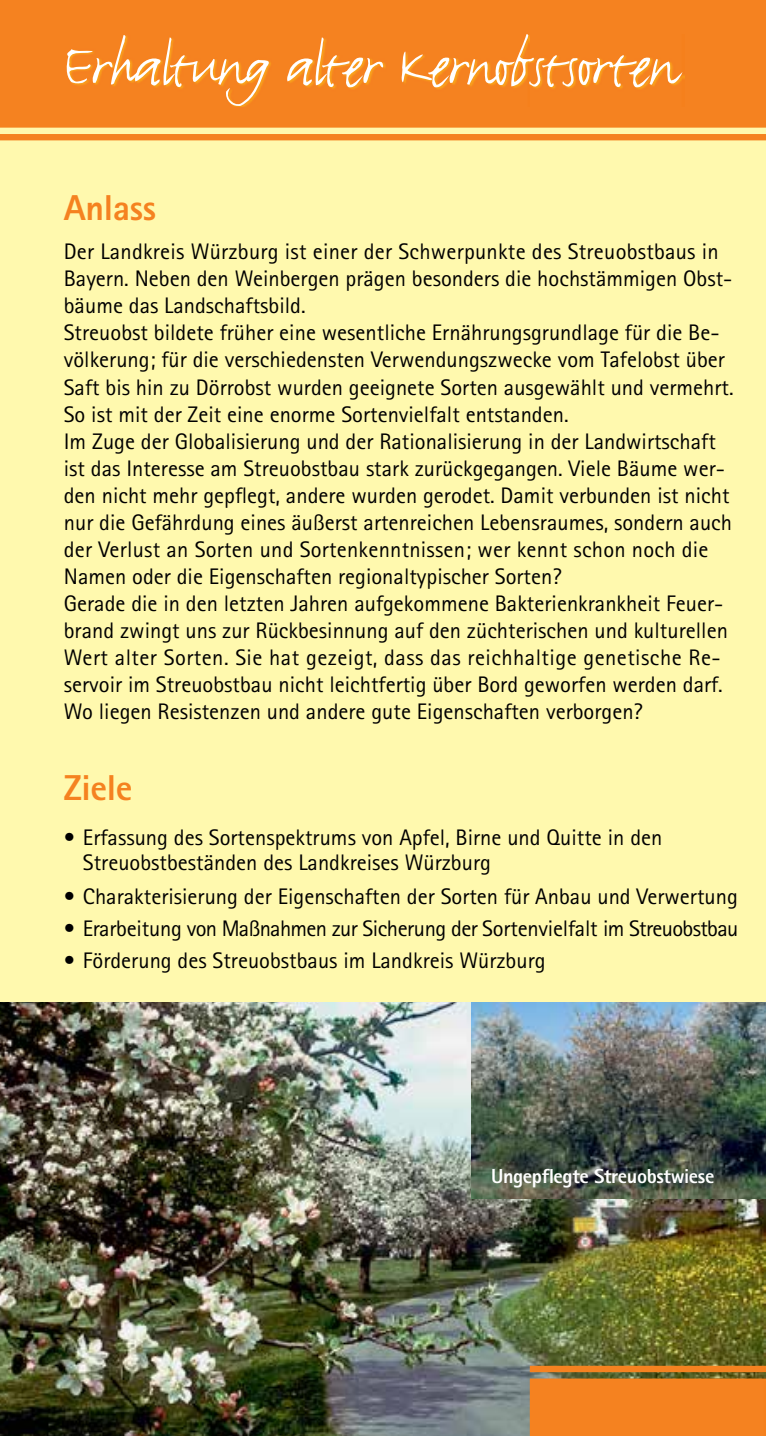
<style>
.page{position:relative;width:766px;height:1436px;background:#fff}
.page>*{position:absolute;margin:0;border:0;box-sizing:border-box;transform-origin:0 0}
.t1{font:67.5px "Justlefthand";letter-spacing:-.02em;color:#fff}
.t2{font:800 36px "Rotis Sans Serif";letter-spacing:-.01em;color:#f58220}
.t3{font:22.5px/27px "Rotis Sans Serif";color:#000}
.t4{font:22.5px "Rotis Sans Serif";letter-spacing:-.02em;color:#000}
.t5{font:800 20.25px "Rotis Sans Serif";letter-spacing:-.02em;color:#fff}
</style>
<div class="page">
<div style="left:0;top:128px;width:765px;height:873px;background:#fff9ae"></div>
<img style="left:0;top:1001px;width:765px;height:434px">
<div style="left:529px;top:1378px;width:236px;height:57px;background:#f58220"></div>
<svg style="left:529px;top:1365px;width:236px;height:6px"></svg>
<div style="left:0;top:0;width:765px;height:128px;background:#f58220"></div>
<div style="left:0;top:134px;width:765px;height:6px;background:#f58220"></div>
<img style="left:471px;top:1001px;width:294px;height:197px">
<img style="left:69px;top:35px;width:615px;height:72px">
<h1 class="t1" style="left:64px;top:27px;width:614px">Erhaltung alter Kernobstsorten</h1>
<h2 class="t2" style="left:64px;top:184px;width:94px">Anlass</h2>
<p class="t3" style="left:64px;top:238px;width:671px">Der Landkreis Würzburg ist einer der Schwerpunkte des Streuobstbaus in Bayern. Neben den Weinbergen prägen besonders die hochstämmigen Obst&shy;bäume das Landschaftsbild.<br>Streuobst bildete früher eine wesentliche Ernährungsgrundlage für die Be&shy;völkerung; für die verschiedensten Verwendungszwecke vom Tafelobst über Saft bis hin zu Dörrobst wurden geeignete Sorten ausgewählt und vermehrt.<br>So ist mit der Zeit eine enorme Sortenvielfalt entstanden.<br>Im Zuge der Globalisierung und der Rationalisierung in der Landwirtschaft ist das Interesse am Streuobstbau stark zurückgegangen. Viele Bäume wer&shy;den nicht mehr gepflegt, andere wurden gerodet. Damit verbunden ist nicht nur die Gefährdung eines äußerst artenreichen Lebensraumes, sondern auch der Verlust an Sorten und Sortenkenntnissen; wer kennt schon noch die Namen oder die Eigenschaften regionaltypischer Sorten?<br>Gerade die in den letzten Jahren aufgekommene Bakterienkrankheit Feuer&shy;brand zwingt uns zur Rückbesinnung auf den züchterischen und kulturellen Wert alter Sorten. Sie hat gezeigt, dass das reichhaltige genetische Re&shy;servoir im Streuobstbau nicht leichtfertig über Bord geworfen werden darf.<br>Wo liegen Resistenzen und andere gute Eigenschaften verborgen?</p>
<h2 class="t2" style="left:64px;top:765px;width:70px">Ziele</h2>
<p class="t3" style="left:83px;top:825px;width:580px;line-height:24.8px;text-indent:-19px">• Erfassung des Sortenspektrums von Apfel, Birne und Quitte in den<br>Streuobstbeständen des Landkreises Würzburg</p>
<p class="t3" style="left:64px;top:882px;width:675px">• Charakterisierung der Eigenschaften der Sorten für Anbau und Verwertung</p>
<p class="t4" style="left:64px;top:914px;width:675px">• Erarbeitung von Maßnahmen zur Sicherung der Sortenvielfalt im Streuobstbau</p>
<p class="t3" style="left:64px;top:946px;width:483px">• Förderung des Streuobstbaus im Landkreis Würzburg</p>
<p class="t5" style="left:491px;top:1162px;width:225px">Ungepflegte Streuobstwiese</p>
</div>
